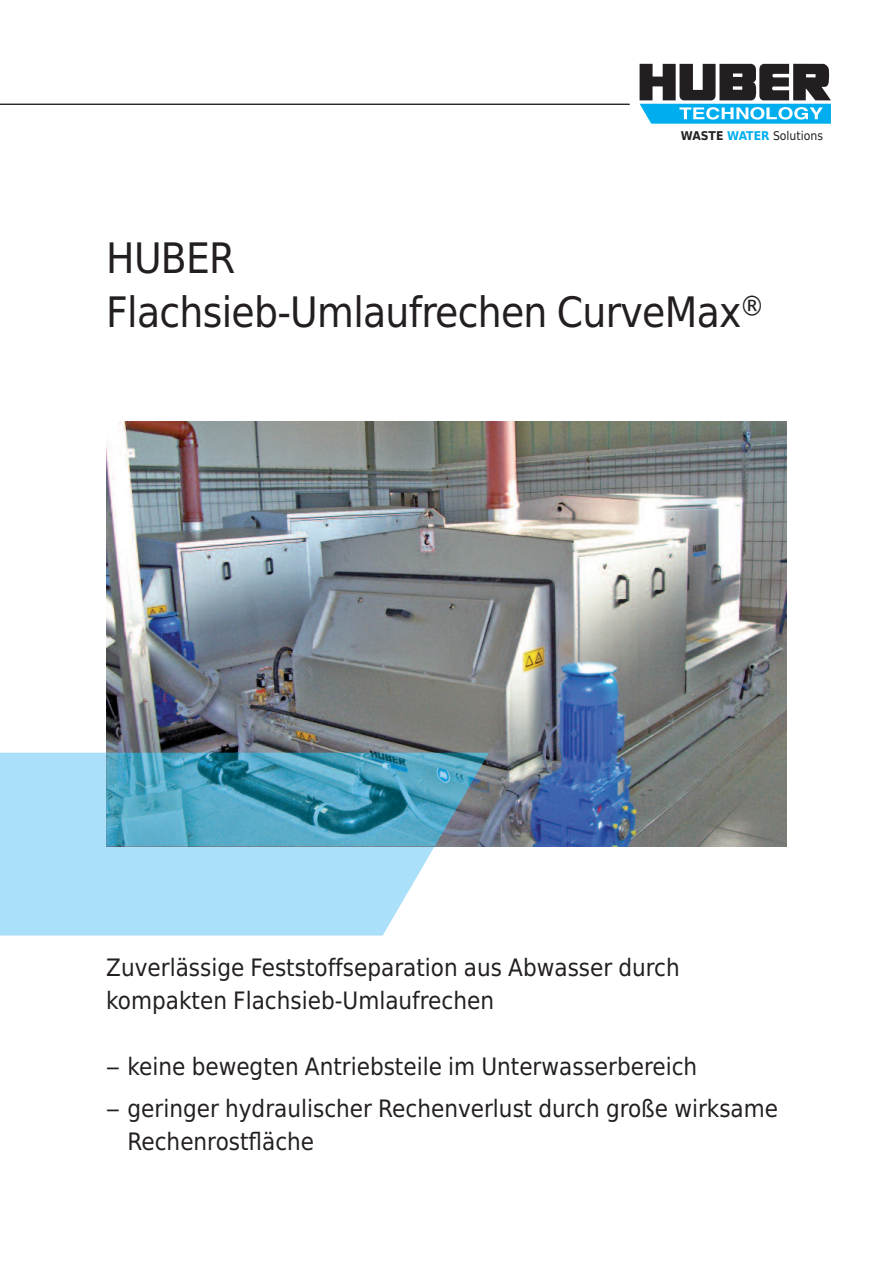
<style>
.page{position:relative;width:893px;height:1263px;background:#fff}
.page>*{position:absolute;margin:0;border:0;box-sizing:border-box;transform-origin:0 0}
.t1{font:42px/54px "Huber Tec";letter-spacing:-.015em;color:#231f20}
.t2{font:24px/33px "Huber Tec";color:#231f20}
.t3{font:12.15px "Huber Tec";color:#231f20}
.s1{font-weight:700}
.s2{font-weight:700;color:#00aeef}
</style>
<div class="page">
<svg style="left:0;top:753px;width:489px;height:182px;background:#b4e3f9"></svg>
<img style="left:106px;top:421px;width:681px;height:425px">
<img style="left:106px;top:753px;width:383px;height:93px">
<svg style="left:640px;top:64px;width:191px;height:60px"></svg>
<hr style="left:0;top:104px;width:630px;height:1px;background:#231f20">
<p class="t3" style="left:681px;top:126px;width:144px"><span class="s1">WASTE</span> <span class="s2">WATER</span> Solutions</p>
<h1 class="t1" style="left:106px;top:232px;width:658px">HUBER<br>Flachsieb-Umlaufrechen CurveMax®</h1>
<p class="t2" style="left:106px;top:951px;width:575px">Zuverlässige Feststoffseparation aus Abwasser durch kompakten Flachsieb-Umlaufrechen</p>
<p class="t2" style="left:106px;top:1051px;width:592px">– keine bewegten Antriebsteile im Unterwasserbereich</p>
<p class="t2" style="left:128px;top:1092px;width:652px;text-indent:-21px">– geringer hydraulischer Rechenverlust durch große wirksame<br>Rechenrostfläche</p>
</div>
